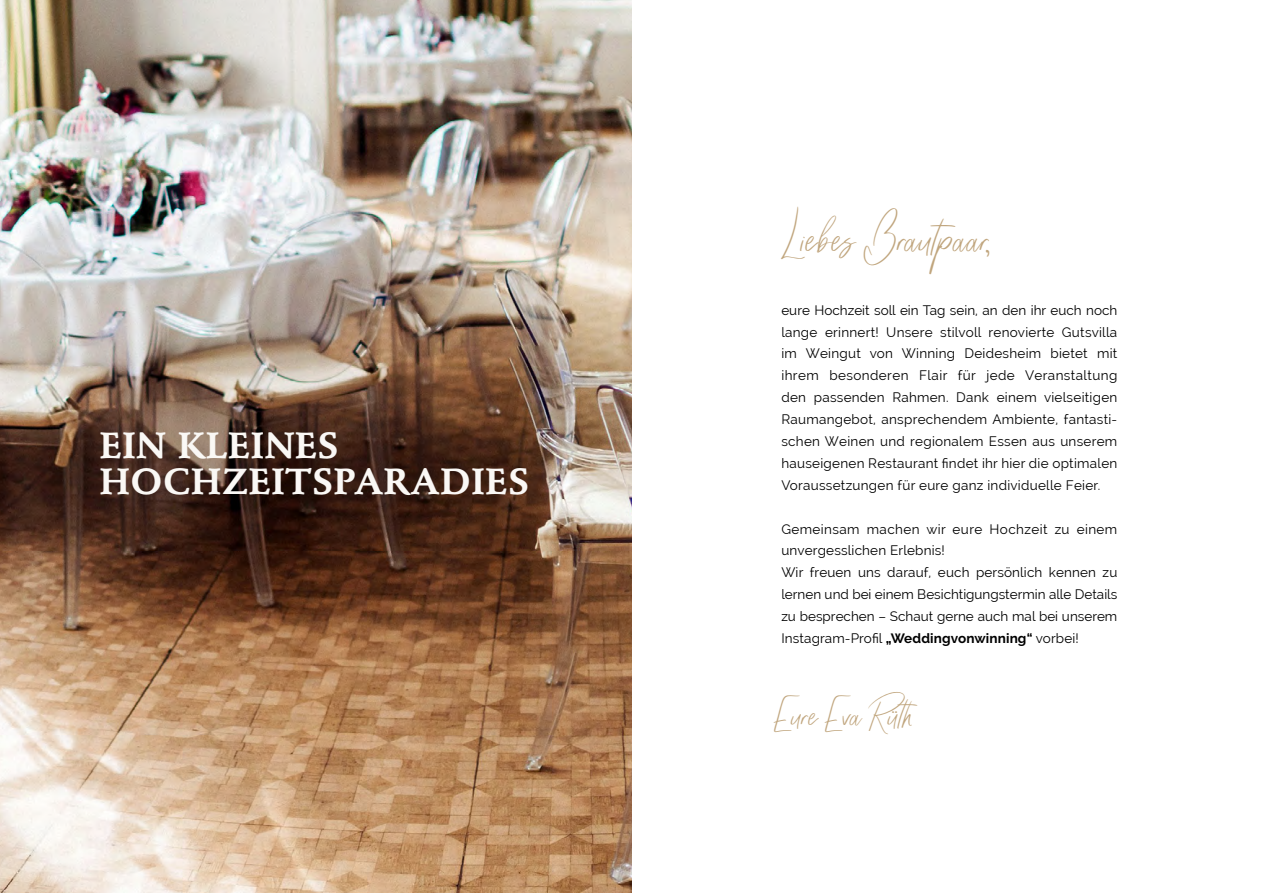
<style>
.page{position:relative;width:1263px;height:893px;background:#fff}
.page>*{position:absolute;margin:0;border:0;box-sizing:border-box;transform-origin:0 0}
.t1{font:700 36px/36px "Stempel Schneidler Std";letter-spacing:.02em;color:#faf8f5}
.t2{font:30px "Monique Script";letter-spacing:.015em;color:#c0a57d}
.t3{font:24px "Monique Script";letter-spacing:.015em;color:#c0a57d}
.t4{font:13.5px/21.9px "Raleway";letter-spacing:.01em;color:#000;text-align:justify}
.s1{font-weight:700}
</style>
<div class="page">
<img style="left:0;top:0;width:631px;height:893px">
<h1 class="t1" style="left:100px;top:428px;width:431px">EIN KLEINES<br>HOCHZEITSPARADIES</h1>
<h2 class="t2" style="left:781px;top:223px;width:210px">Liebes Brautpaar,</h2>
<p class="t4" style="left:781px;top:299px;width:337px">eure Hochzeit soll ein Tag sein, an den ihr euch noch lange erinnert! Unsere stilvoll renovierte Gutsvilla im Weingut von Winning Deidesheim bietet mit ihrem besonderen Flair für jede Veranstaltung den passenden Rahmen. Dank einem vielseitigen Raumangebot, ansprechendem Ambiente, fantasti&shy;schen Weinen und regionalem Essen aus unserem hauseigenen Restaurant findet ihr hier die optimalen Voraussetzungen für eure ganz individuelle Feier.</p>
<p class="t4" style="left:781px;top:518px;width:337px;text-align:left">Gemeinsam machen wir eure Hochzeit zu einem unvergesslichen Erlebnis!<br>Wir freuen uns darauf, euch persönlich kennen zu lernen und bei einem Besichtigungstermin alle Details zu besprechen – Schaut gerne auch mal bei unserem Instagram-Profil <span class="s1">„Weddingvonwinning“</span> vorbei!</p>
<h3 class="t3" style="left:774px;top:703px;width:146px">Eure Eva Ruth</h3>
<h3 class="t3" style="left:892px;top:690px;width:7px">..</h3>
</div>
